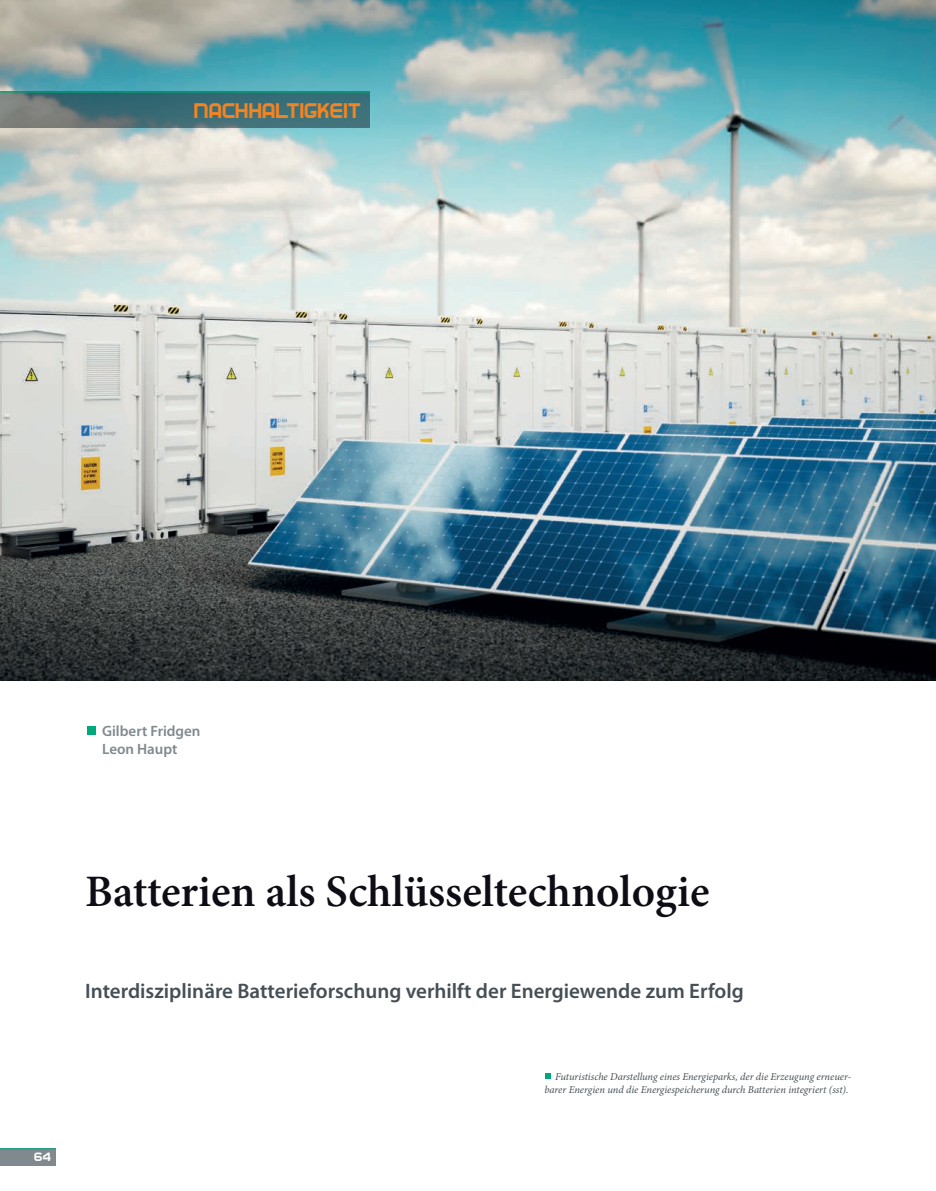
<style>
.page{position:relative;width:936px;height:1191px;background:#fff}
.page>*{position:absolute;margin:0;border:0;box-sizing:border-box;transform-origin:0 0}
.t1{font:600 45px "Minion Pro";color:#0e0c14}
.t2{font:600 21px "Myriad Pro";color:#454f55}
.t3{font:21px "Empire Builder";color:#f38422}
.t4{font:600 15px/18px "Myriad Pro";color:#7f898e}
.t5{font:12px "Empire Builder";color:#fff}
.t6{font:italic 10.5px/13.5px "Minion Pro";letter-spacing:-.005em;color:#454f55;text-align:right}
</style>
<div class="page">
<div style="left:0;top:1148px;width:55px;height:17px;background:#7f898e"></div>
<hr style="left:0;top:1148px;width:55px;height:1px;background:#00a979">
<img style="left:0;top:0;width:935px;height:680px">
<svg style="left:545px;top:1073px;width:6px;height:6px"></svg>
<div style="left:87px;top:726px;width:9px;height:9px;background:#00a979"></div>
<svg style="left:0;top:93px;width:370px;height:35px;background:#486f76"></svg>
<hr style="left:0;top:91px;width:370px;height:2px;background:#00a979">
<h2 class="t3" style="left:195px;top:99px;width:168px">NACHHALTIGKEIT</h2>
<h3 class="t4" style="left:102px;top:721px;width:100px">Gilbert Fridgen<br>Leon Haupt</h3>
<p class="t5" style="left:34px;top:1150px;width:18px">64</p>
<h1 class="t1" style="left:85px;top:860px;width:626px">Batterien als Schlüsseltechnologie</h1>
<h2 class="t2" style="left:85px;top:978px;width:660px">Interdisziplinäre Batterieforschung verhilft der Energiewende zum Erfolg</h2>
<p class="t6" style="left:544px;top:1069px;width:308px">Futuristische Darstellung eines Energieparks, der die Erzeugung erneuer&shy;barer Energien und die Energiespeicherung durch Batterien integriert (sst).</p>
</div>
